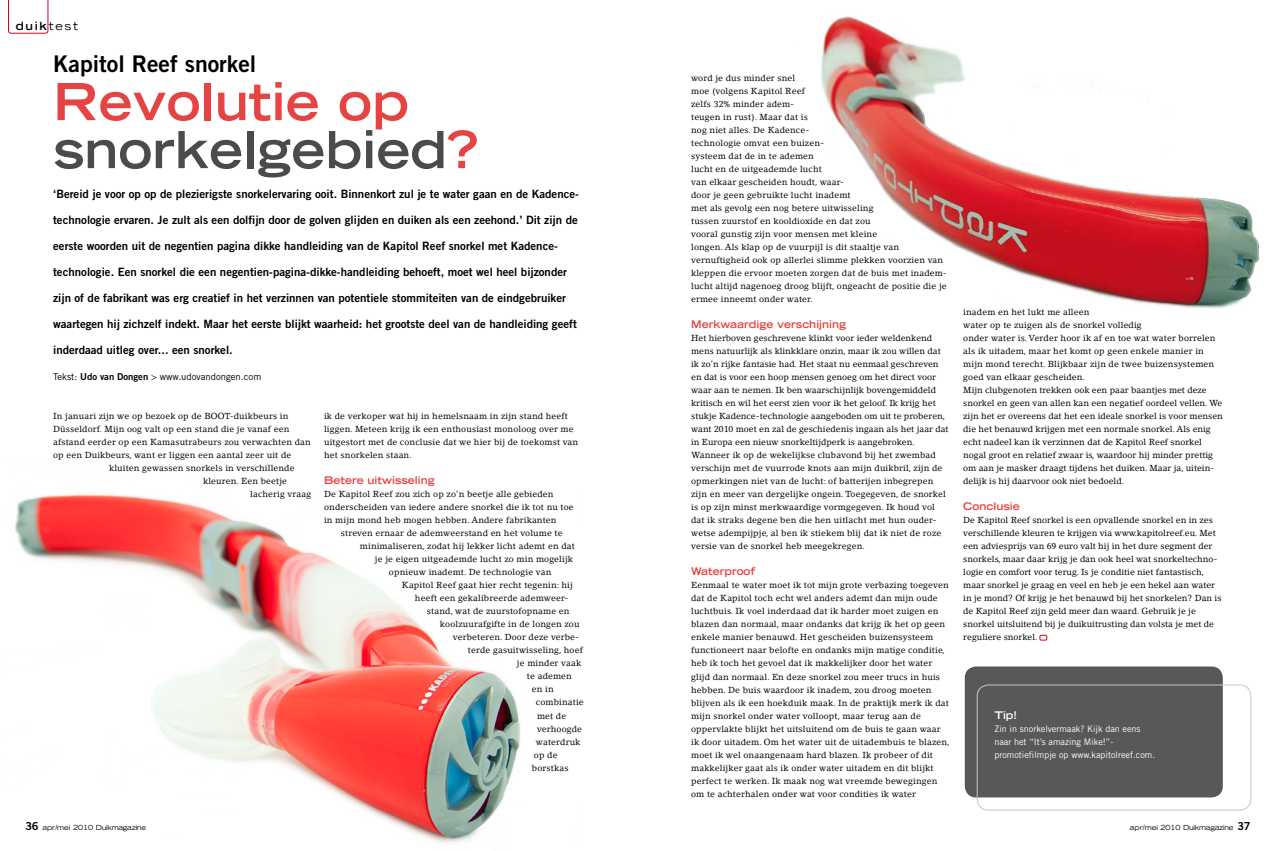
<style>
.page{position:relative;width:1276px;height:851px;background:#fff}
.page>*{position:absolute;margin:0;border:0;box-sizing:border-box;transform-origin:0 0}
.t1{font:700 expanded 51px/48px "Trade Gothic LT Std";color:#4b4b4d}
.t2{font:23px "Trade Gothic LT Std Bd 2";color:#000}
.t3{font:11.5px "Trade Gothic LT Std Bd 2";color:#000}
.t4{font:700 expanded 11.2px "Trade Gothic LT Std";color:#000}
.t5{font:700 expanded 10.5px "Trade Gothic LT Std";color:#e64442}
.t6{font:700 expanded 10.5px "Trade Gothic LT Std";color:#fff}
.t7{font:9.5px "Trade Gothic LT Std";color:#000}
.t8{font:9px/13px "Trade Gothic LT Std";color:#fff}
.t9{font:8.7px/13px "Lino Letter Std";letter-spacing:.015em;color:#000}
.t10{font:expanded 7px "Trade Gothic LT Std";letter-spacing:-.04em;color:#000}
.s1{font-weight:400}
.s2{color:#e64442}
.s3{font-family:"Trade Gothic LT Std Bd 2"}
.s4{font-family:"Trade Gothic LT Std Bd 2";font-stretch:normal;font-size:11px}
</style>
<div class="page">
<img style="left:15px;top:494px;width:506px;height:349px">
<img style="left:821px;top:16px;width:439px;height:292px">
<div style="left:1039px;top:634px;width:8px;height:6px;border:1px solid #cd071e"></div>
<div style="left:964px;top:666px;width:258px;height:131px;background:#58585a;border-radius:11px"></div>
<div style="left:976px;top:684px;width:275px;height:126px;border:1px solid #c5c6c8;border-radius:11px"></div>
<svg style="left:8px;top:0;width:40px;height:33px"></svg>
<p class="t4" style="left:16px;top:18px;width:64px">duik<span class="s1">test</span></p>
<h2 class="t2" style="left:53px;top:49px;width:205px">Kapitol Reef snorkel</h2>
<h1 class="t1" style="left:53px;top:77px;width:427px"><span class="s2">Revolutie op </span>snorkelgebied<span class="s2">?</span></h1>
<h3 class="t3" style="left:53px;top:187px;width:527px">‘Bereid je voor op op de plezierigste snorkelervaring ooit. Binnenkort zul je te water gaan en de Kadence-</h3>
<h3 class="t3" style="left:53px;top:213px;width:526px">technologie ervaren. Je zult als een dolfijn door de golven glijden en duiken als een zeehond.’ Dit zijn de</h3>
<h3 class="t3" style="left:53px;top:239px;width:506px">eerste woorden uit de negentien pagina dikke handleiding van de Kapitol Reef snorkel met Kadence-</h3>
<h3 class="t3" style="left:53px;top:265px;width:515px">technologie. Een snorkel die een negentien-pagina-dikke-handleiding behoeft, moet wel heel bijzonder</h3>
<h3 class="t3" style="left:53px;top:291px;width:514px">zijn of de fabrikant was erg creatief in het verzinnen van potentiele stommiteiten van de eindgebruiker</h3>
<h3 class="t3" style="left:53px;top:317px;width:525px">waartegen hij zichzelf indekt. Maar het eerste blijkt waarheid: het grootste deel van de handleiding geeft</h3>
<h3 class="t3" style="left:53px;top:343px;width:181px">inderdaad uitleg over... een snorkel.</h3>
<p class="t7" style="left:53px;top:371px;width:210px">Tekst: <span class="s3">Udo van Dongen</span> &gt; www.udovandongen.com</p>
<p class="t9" style="left:53px;top:409px;width:237px">In januari zijn we op bezoek op de BOOT-duikbeurs in</p>
<p class="t9" style="left:53px;top:422px;width:238px">Düsseldorf. Mijn oog valt op een stand die je vanaf een</p>
<p class="t9" style="left:53px;top:435px;width:259px">afstand eerder op een Kamasutrabeurs zou verwachten dan</p>
<p class="t9" style="left:53px;top:448px;width:240px">op een Duikbeurs, want er liggen een aantal zeer uit de</p>
<p class="t9" style="left:109px;top:461px;width:187px">kluiten gewassen snorkels in verschillende</p>
<p class="t9" style="left:203px;top:474px;width:85px">kleuren. Een beetje</p>
<p class="t9" style="left:250px;top:487px;width:62px">lacherig vraag</p>
<p class="t9" style="left:324px;top:409px;width:256px">ik de verkoper wat hij in hemelsnaam in zijn stand heeft liggen. Meteen krijg ik een enthousiast monoloog over me uitgestort met de conclusie dat we hier bij de toekomst van het snorkelen staan.</p>
<p class="t5" style="left:324px;top:473px;width:112px">Betere uitwisseling</p>
<p class="t9" style="left:324px;top:487px;width:251px">De Kapitol Reef zou zich op zo’n beetje alle gebieden onderscheiden van iedere andere snorkel die ik tot nu toe in mijn mond heb mogen hebben. Andere fabrikanten</p>
<p class="t9" style="left:341px;top:526px;width:223px">streven ernaar de ademweerstand en het volume te</p>
<p class="t9" style="left:360px;top:539px;width:216px">minimaliseren, zodat hij lekker licht ademt en dat</p>
<p class="t9" style="left:375px;top:552px;width:200px">je je eigen uitgeademde lucht zo min mogelijk</p>
<p class="t9" style="left:389px;top:565px;width:164px">opnieuw inademt. De technologie van</p>
<p class="t9" style="left:402px;top:578px;width:172px">Kapitol Reef gaat hier recht tegenin: hij</p>
<p class="t9" style="left:415px;top:591px;width:155px">heeft een gekalibreerde ademweer-</p>
<p class="t9" style="left:427px;top:604px;width:144px">stand, wat de zuurstofopname en</p>
<p class="t9" style="left:440px;top:617px;width:141px">koolzuurafgifte in de longen zou</p>
<p class="t9" style="left:453px;top:630px;width:128px">verbeteren. Door deze verbe-</p>
<p class="t9" style="left:468px;top:643px;width:116px">terde gasuitwisseling, hoef</p>
<p class="t9" style="left:517px;top:656px;width:66px">je minder vaak</p>
<p class="t9" style="left:527px;top:669px;width:46px">te ademen</p>
<p class="t9" style="left:532px;top:682px;width:23px">en in</p>
<p class="t9" style="left:536px;top:695px;width:49px">combinatie</p>
<p class="t9" style="left:537px;top:708px;width:31px">met de</p>
<p class="t9" style="left:537px;top:721px;width:47px">verhoogde</p>
<p class="t9" style="left:536px;top:734px;width:46px">waterdruk</p>
<p class="t9" style="left:534px;top:747px;width:25px">op de</p>
<p class="t9" style="left:532px;top:760px;width:38px">borstkas</p>
<p class="t10" style="left:26px;top:822px;width:122px"><span class="s4">36</span> apr/mei 2010 Duikmagazine</p>
<p class="t9" style="left:691px;top:71px;width:257px">word je dus minder snel<br>moe (volgens Kapitol Reef<br>zelfs 32% minder adem-<br>teugen in rust). Maar dat is<br>nog niet alles. De Kadence-<br>technologie omvat een buizen-<br>systeem dat de in te ademen<br>lucht en de uitgeademde lucht<br>van elkaar gescheiden houdt, waar-<br>door je geen gebruikte lucht inademt<br>met als gevolg een nog betere uitwisseling<br>tussen zuurstof en kooldioxide en dat zou<br>vooral gunstig zijn voor mensen met kleine<br>longen. Als klap op de vuurpijl is dit staaltje van vernuftigheid ook op allerlei slimme plekken voorzien van kleppen die ervoor moeten zorgen dat de buis met inadem&shy;lucht altijd nagenoeg droog blijft, ongeacht de positie die je ermee inneemt onder water.</p>
<p class="t5" style="left:691px;top:317px;width:156px">Merkwaardige verschijning</p>
<p class="t9" style="left:691px;top:331px;width:259px">Het hierboven geschrevene klinkt voor ieder weldenkend mens natuurlijk als klinkklare onzin, maar ik zou willen dat ik zo’n rijke fantasie had. Het staat nu eenmaal geschreven en dat is voor een hoop mensen genoeg om het direct voor waar aan te nemen. Ik ben waarschijnlijk bovengemiddeld kritisch en wil het eerst zien voor ik het geloof. Ik krijg het stukje Kadence-technologie aangeboden om uit te proberen, want 2010 moet en zal de geschiedenis ingaan als het jaar dat in Europa een nieuw snorkeltijdperk is aangebroken.<br>Wanneer ik op de wekelijkse clubavond bij het zwembad verschijn met de vuurrode knots aan mijn duikbril, zijn de opmerkingen niet van de lucht: of batterijen inbegrepen zijn en meer van dergelijke ongein. Toegegeven, de snorkel is op zijn minst merkwaardige vormgegeven. Ik houd vol dat ik straks degene ben die hen uitlacht met hun ouder&shy;wetse adempijpje, al ben ik stiekem blij dat ik niet de roze versie van de snorkel heb meegekregen.</p>
<p class="t5" style="left:691px;top:564px;width:66px">Waterproof</p>
<p class="t9" style="left:691px;top:578px;width:260px">Eenmaal te water moet ik tot mijn grote verbazing toegeven dat de Kapitol toch echt wel anders ademt dan mijn oude luchtbuis. Ik voel inderdaad dat ik harder moet zuigen en blazen dan normaal, maar ondanks dat krijg ik het op geen enkele manier benauwd. Het gescheiden buizensysteem functioneert naar belofte en ondanks mijn matige conditie, heb ik toch het gevoel dat ik makkelijker door het water glijd dan normaal. En deze snorkel zou meer trucs in huis hebben. De buis waardoor ik inadem, zou droog moeten blijven als ik een hoekduik maak. In de praktijk merk ik dat mijn snorkel onder water volloopt, maar terug aan de oppervlakte blijkt het uitsluitend om de buis te gaan waar ik door uitadem. Om het water uit de uitadembuis te blazen, moet ik wel onaangenaam hard blazen. Ik probeer of dit makkelijker gaat als ik onder water uitadem en dit blijkt perfect te werken. Ik maak nog wat vreemde bewegingen om te achterhalen onder wat voor condities ik water</p>
<p class="t9" style="left:963px;top:305px;width:261px">inadem en het lukt me alleen<br>water op te zuigen als de snorkel volledig<br>onder water is. Verder hoor ik af en toe wat water borrelen als ik uitadem, maar het komt op geen enkele manier in mijn mond terecht. Blijkbaar zijn de twee buizensystemen goed van elkaar gescheiden.<br>Mijn clubgenoten trekken ook een paar baantjes met deze snorkel en geen van allen kan een negatief oordeel vellen. We zijn het er overeens dat het een ideale snorkel is voor mensen die het benauwd krijgen met een normale snorkel. Als enig echt nadeel kan ik verzinnen dat de Kapitol Reef snorkel nogal groot en relatief zwaar is, waardoor hij minder prettig om aan je masker draagt tijdens het duiken. Maar ja, uitein&shy;delijk is hij daarvoor ook niet bedoeld.</p>
<p class="t5" style="left:963px;top:499px;width:58px">Conclusie</p>
<p class="t9" style="left:963px;top:513px;width:260px">De Kapitol Reef snorkel is een opvallende snorkel en in zes verschillende kleuren te krijgen via www.kapitolreef.eu. Met een adviesprijs van 69 euro valt hij in het dure segment der snorkels, maar daar krijg je dan ook heel wat snorkeltechno&shy;logie en comfort voor terug. Is je conditie niet fantastisch, maar snorkel je graag en veel en heb je een hekel aan water in je mond? Of krijg je het benauwd bij het snorkelen? Dan is de Kapitol Reef zijn geld meer dan waard. Gebruik je je snorkel uitsluitend bij je duikuitrusting dan volsta je met de reguliere snorkel.</p>
<p class="t6" style="left:994px;top:707px;width:24px">Tip!</p>
<p class="t8" style="left:994px;top:721px;width:162px">Zin in snorkelvermaak? Kijk dan eens naar het “It’s amazing Mike!”- promotiefilmpje op www.kapitolreef.com.</p>
<p class="t10" style="left:1130px;top:822px;width:122px">apr/mei 2010 Duikmagazine <span class="s4">37</span></p>
</div>
